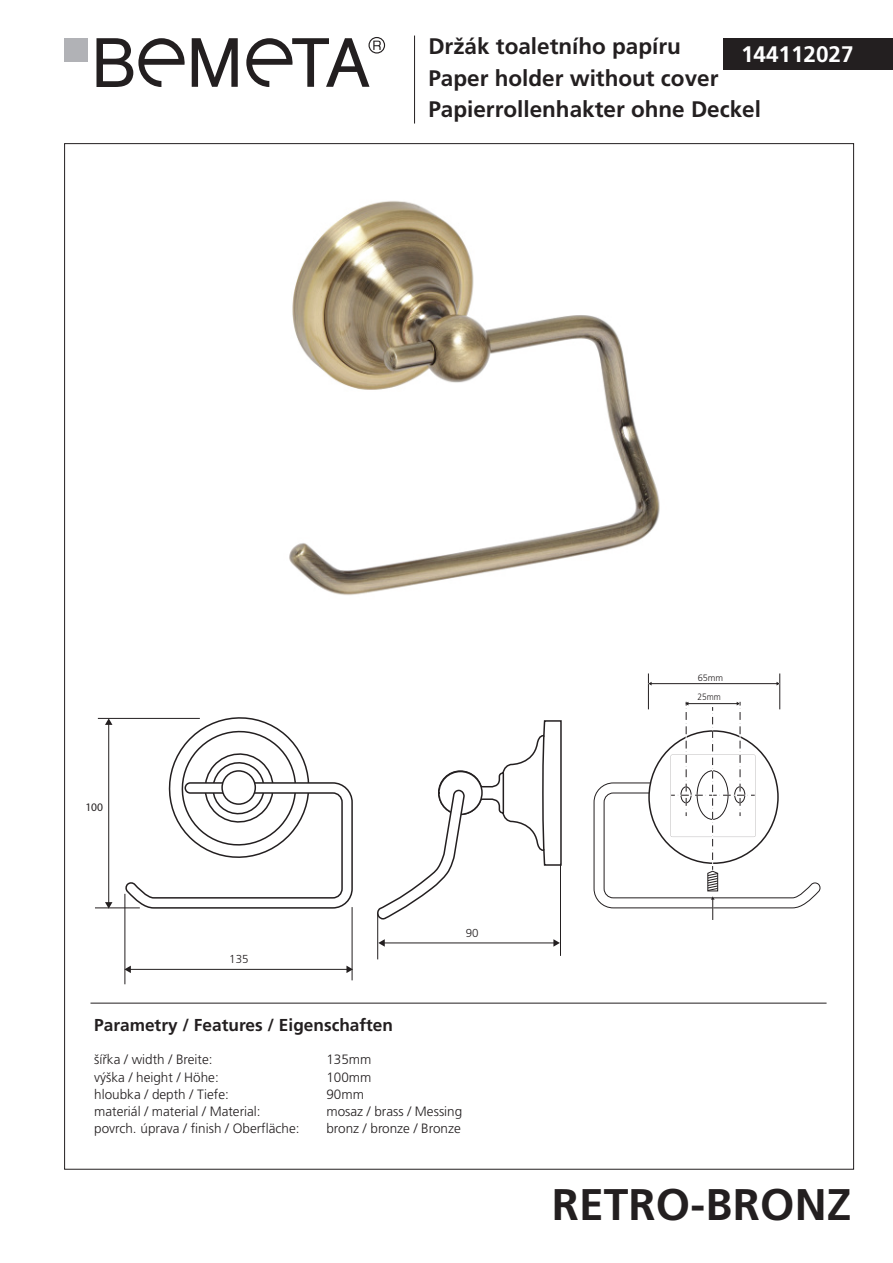
<style>
.page{position:relative;width:893px;height:1263px;background:#fff}
.page>*{position:absolute;margin:0;border:0;box-sizing:border-box;transform-origin:0 0}
.t1{font:700 44.25px "Frutiger CE";letter-spacing:.005em;color:#231f20}
.t2{font:700 22.5px/31.5px "Frutiger CE";color:#231f20}
.t3{font:700 22.5px "Frutiger CE";color:#fff}
.t4{font:700 17.25px "Frutiger CE";color:#231f20}
.t5{font:300 13.5px "Frutiger CE";color:#231f20}
.t6{font:300 11.55px "Frutiger CE";color:#231f20}
.t7{font:11.55px "Myriad Pro";color:#231f20}
.t8{font:300 9.15px/19.5px "Frutiger CE";color:#231f20}
</style>
<div class="page">
<div style="left:724px;top:38px;width:169px;height:32px;background:#231f20"></div>
<svg style="left:192px;top:38px;width:46px;height:49px"></svg>
<svg style="left:96px;top:38px;width:89px;height:49px"></svg>
<div style="left:65px;top:38px;width:23px;height:24px;background:#b1b2b6"></div>
<svg style="left:246px;top:37px;width:139px;height:50px"></svg>
<hr style="left:414px;top:36px;width:1px;height:88px;background:#231f20">
<hr style="left:130px;top:969px;width:218px;height:1px;background:#231f20">
<svg style="left:124px;top:966px;width:7px;height:7px"></svg>
<svg style="left:346px;top:965px;width:6px;height:8px"></svg>
<hr style="left:125px;top:894px;width:1px;height:90px;background:#231f20">
<hr style="left:352px;top:907px;width:1px;height:73px;background:#231f20">
<svg style="left:123px;top:717px;width:230px;height:192px"></svg>
<div style="left:222px;top:771px;width:33px;height:33px;background:#fff;border-radius:50%"></div>
<div style="left:221px;top:770px;width:35px;height:35px;border:2px solid #231f20;border-radius:50%"></div>
<svg style="left:437px;top:720px;width:125px;height:283px"></svg>
<svg style="left:377px;top:721px;width:184px;height:199px"></svg>
<hr style="left:95px;top:908px;width:45px;height:1px;background:#231f20">
<hr style="left:98px;top:718px;width:102px;height:1px;background:#231f20">
<hr style="left:108px;top:724px;width:1px;height:179px;background:#231f20">
<svg style="left:105px;top:718px;width:7px;height:7px"></svg>
<svg style="left:105px;top:902px;width:7px;height:7px"></svg>
<hr style="left:377px;top:913px;width:1px;height:46px;background:#231f20">
<hr style="left:560px;top:863px;width:1px;height:93px;background:#231f20">
<hr style="left:384px;top:942px;width:170px;height:1px;background:#231f20">
<svg style="left:378px;top:939px;width:7px;height:8px"></svg>
<svg style="left:553px;top:939px;width:7px;height:8px"></svg>
<img style="left:289px;top:201px;width:371px;height:394px">
<hr style="left:779px;top:673px;width:1px;height:36px;background:#231f20">
<hr style="left:648px;top:673px;width:1px;height:36px;background:#231f20">
<hr style="left:651px;top:683px;width:126px;height:1px;background:#231f20">
<svg style="left:648px;top:682px;width:4px;height:3px"></svg>
<svg style="left:776px;top:682px;width:4px;height:3px"></svg>
<svg style="left:594px;top:702px;width:227px;height:218px"></svg>
<hr style="left:91px;top:1003px;width:736px;height:1px;background:#231f20">
<h2 class="t2" style="left:428px;top:31px;width:334px">Držák toaletního papíru<br>Paper holder without cover<br>Papierrollenhakter ohne Deckel</h2>
<h2 class="t3" style="left:741px;top:42px;width:114px">144112027</h2>
<p class="t7" style="left:85px;top:800px;width:19px">100</p>
<p class="t6" style="left:229px;top:952px;width:21px">135</p>
<p class="t6" style="left:466px;top:926px;width:14px">90</p>
<p class="t4" style="left:94px;top:1015px;width:300px">Parametry / Features / Eigenschaften</p>
<p class="t5" style="left:94px;top:1052px;width:120px">šířka / width / Breite:</p>
<p class="t5" style="left:326px;top:1052px;width:47px">135mm</p>
<p class="t5" style="left:94px;top:1069px;width:126px">výška / height / Höhe:</p>
<p class="t5" style="left:326px;top:1069px;width:47px">100mm</p>
<p class="t5" style="left:94px;top:1086px;width:136px">hloubka / depth / Tiefe:</p>
<p class="t5" style="left:326px;top:1086px;width:39px">90mm</p>
<p class="t5" style="left:94px;top:1104px;width:168px">materiál / material / Material:</p>
<p class="t5" style="left:326px;top:1104px;width:137px">mosaz / brass / Messing</p>
<p class="t5" style="left:94px;top:1121px;width:207px">povrch. úprava / finish / Oberfläche:</p>
<p class="t5" style="left:326px;top:1121px;width:136px">bronz / bronze / Bronze</p>
<p class="t8" style="left:697px;top:668px;width:27px">65mm<br>25mm</p>
<h1 class="t1" style="left:552px;top:1179px;width:301px">RETRO-BRONZ</h1>
</div>
